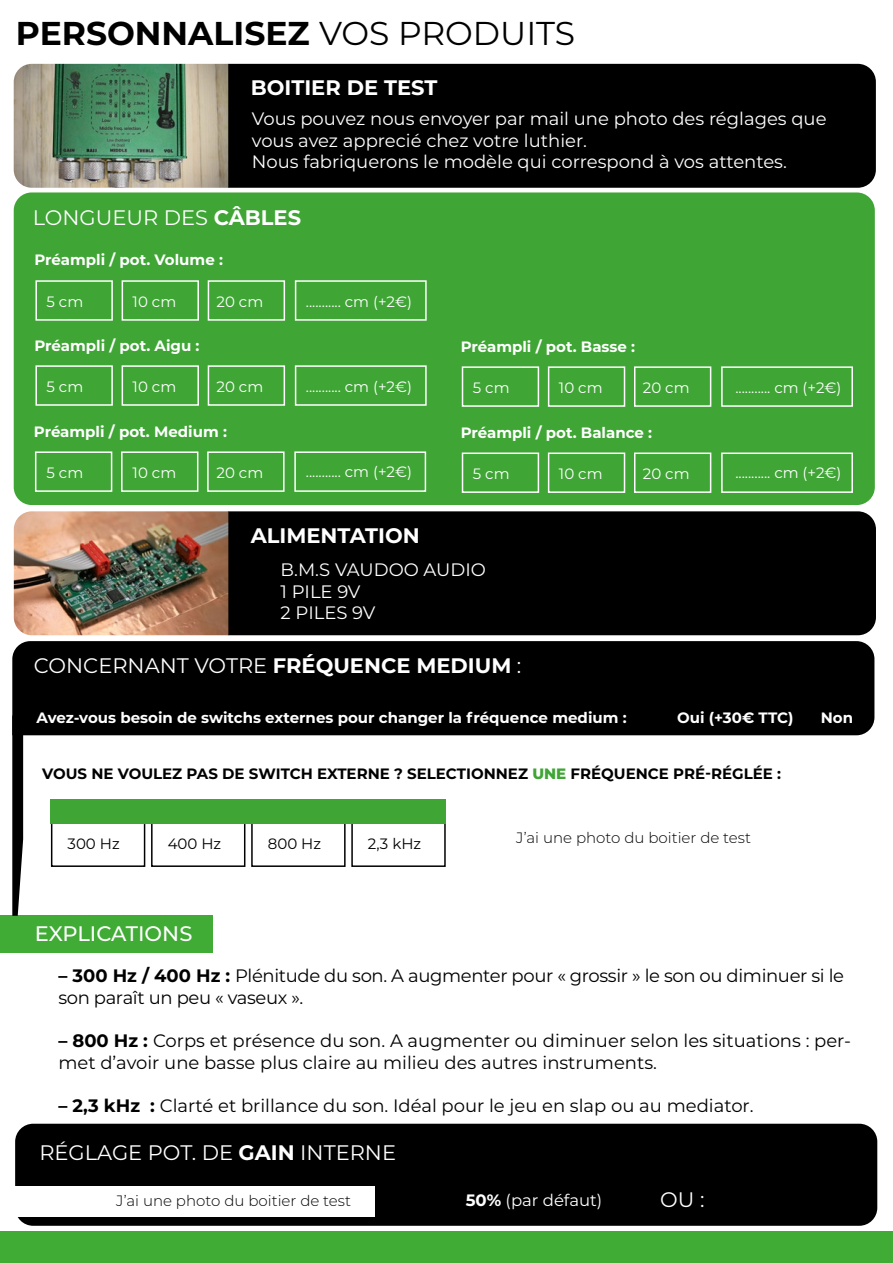
<style>
.page{position:relative;width:893px;height:1263px;background:#fff}
.page>*{position:absolute;margin:0;border:0;box-sizing:border-box;transform-origin:0 0}
.t1{font:700 33px "Montserrat";color:#000}
.t2{font:21px "Montserrat";color:#fff}
.t3{font:700 21px "Montserrat";color:#fff}
.t4{font:500 21px "Montserrat";color:#fff}
.t5{font:18px/21.6px "Montserrat";color:#000}
.t6{font:18px/21.6px "Montserrat";color:#fff}
.t7{font:18px/21.6px "Montserrat";letter-spacing:-.02em;color:#000}
.t8{font:16.5px "Montserrat";color:#fff}
.t9{font:700 15px "Montserrat";color:#fff}
.t10{font:15px "Montserrat";color:#fff}
.t11{font:700 15px "Montserrat";color:#000}
.t12{font:300 15px "Montserrat";color:#000}
.t13{font:15px "Montserrat";color:#000}
.s1{font-weight:400}
.s2{font-weight:700}
.s3{font-weight:800;color:#3fa535}
</style>
<div class="page">
<div style="left:0;top:1231px;width:893px;height:32px;background:#40ab35"></div>
<div style="left:51px;top:814px;width:94px;height:53px;border:2px solid #000"></div>
<div style="left:151px;top:814px;width:94px;height:53px;border:2px solid #000"></div>
<div style="left:251px;top:814px;width:95px;height:53px;border:2px solid #000"></div>
<div style="left:351px;top:814px;width:95px;height:53px;border:2px solid #000"></div>
<div style="left:51px;top:799px;width:395px;height:25px;background:#3fa535"></div>
<div style="left:12px;top:641px;width:862px;height:94px;background:#000"></div>
<div style="left:0;top:915px;width:213px;height:37px;background:#40ab35"></div>
<svg style="left:12px;top:715px;width:11px;height:201px;background:#1c1d1c"></svg>
<div style="left:15px;top:1124px;width:862px;height:102px;background:#000;border-radius:18px"></div>
<div style="left:14px;top:1186px;width:361px;height:31px;background:#fff"></div>
<div style="left:14px;top:192px;width:861px;height:313px;background:#3fa535;border-radius:18px"></div>
<div style="left:35px;top:280px;width:78px;height:41px;border:2px solid #fff"></div>
<div style="left:35px;top:365px;width:78px;height:41px;border:2px solid #fff"></div>
<div style="left:35px;top:451px;width:77px;height:41px;border:2px solid #fff"></div>
<div style="left:462px;top:366px;width:77px;height:41px;border:2px solid #fff"></div>
<div style="left:462px;top:452px;width:77px;height:41px;border:2px solid #fff"></div>
<div style="left:122px;top:280px;width:77px;height:41px;border:2px solid #fff"></div>
<div style="left:122px;top:365px;width:77px;height:41px;border:2px solid #fff"></div>
<div style="left:121px;top:451px;width:77px;height:41px;border:2px solid #fff"></div>
<div style="left:548px;top:366px;width:77px;height:41px;border:2px solid #fff"></div>
<div style="left:548px;top:452px;width:77px;height:41px;border:2px solid #fff"></div>
<div style="left:208px;top:280px;width:77px;height:41px;border:2px solid #fff"></div>
<div style="left:208px;top:365px;width:77px;height:41px;border:2px solid #fff"></div>
<div style="left:207px;top:451px;width:78px;height:41px;border:2px solid #fff"></div>
<div style="left:634px;top:366px;width:77px;height:41px;border:2px solid #fff"></div>
<div style="left:634px;top:452px;width:77px;height:41px;border:2px solid #fff"></div>
<div style="left:295px;top:280px;width:132px;height:41px;border:2px solid #fff"></div>
<div style="left:295px;top:365px;width:132px;height:41px;border:2px solid #fff"></div>
<div style="left:294px;top:451px;width:132px;height:41px;border:2px solid #fff"></div>
<div style="left:721px;top:366px;width:132px;height:41px;border:2px solid #fff"></div>
<div style="left:721px;top:452px;width:132px;height:41px;border:2px solid #fff"></div>
<div style="left:228px;top:64px;width:648px;height:124px;background:#000"></div>
<img style="left:14px;top:64px;width:214px;height:124px">
<div style="left:228px;top:511px;width:648px;height:124px;background:#000"></div>
<img style="left:14px;top:511px;width:214px;height:124px">
<h1 class="t1" style="left:16px;top:9px;width:561px">PERSONNALISEZ <span class="s1">VOS PRODUITS</span></h1>
<p class="t3" style="left:251px;top:73px;width:188px">BOITIER DE TEST</p>
<p class="t6" style="left:252px;top:107px;width:576px">Vous pouvez nous envoyer par mail une photo des réglages que vous avez apprecié chez votre luthier.<br>Nous fabriquerons le modèle qui correspond à vos attentes.</p>
<p class="t2" style="left:33px;top:203px;width:270px">LONGUEUR DES <span class="s2">CÂBLES</span></p>
<p class="t9" style="left:34px;top:249px;width:190px">Préampli / pot. Volume :</p>
<p class="t10" style="left:47px;top:291px;width:38px">5 cm</p>
<p class="t10" style="left:133px;top:291px;width:45px">10 cm</p>
<p class="t10" style="left:217px;top:291px;width:48px">20 cm</p>
<p class="t10" style="left:306px;top:291px;width:108px">........... cm (+2€)</p>
<p class="t9" style="left:34px;top:334px;width:167px">Préampli / pot. Aigu :</p>
<p class="t9" style="left:461px;top:335px;width:176px">Préampli / pot. Basse :</p>
<p class="t10" style="left:47px;top:376px;width:38px">5 cm</p>
<p class="t10" style="left:133px;top:376px;width:45px">10 cm</p>
<p class="t10" style="left:217px;top:376px;width:48px">20 cm</p>
<p class="t10" style="left:306px;top:376px;width:108px">........... cm (+2€)</p>
<p class="t10" style="left:735px;top:377px;width:108px">........... cm (+2€)</p>
<p class="t10" style="left:559px;top:377px;width:45px">10 cm</p>
<p class="t10" style="left:643px;top:377px;width:48px">20 cm</p>
<p class="t10" style="left:473px;top:377px;width:38px">5 cm</p>
<p class="t9" style="left:34px;top:420px;width:195px">Préampli / pot. Medium :</p>
<p class="t9" style="left:461px;top:421px;width:193px">Préampli / pot. Balance :</p>
<p class="t10" style="left:47px;top:462px;width:38px">5 cm</p>
<p class="t10" style="left:133px;top:462px;width:45px">10 cm</p>
<p class="t10" style="left:217px;top:462px;width:48px">20 cm</p>
<p class="t10" style="left:306px;top:461px;width:108px">........... cm (+2€)</p>
<p class="t10" style="left:735px;top:462px;width:108px">........... cm (+2€)</p>
<p class="t10" style="left:559px;top:463px;width:45px">10 cm</p>
<p class="t10" style="left:643px;top:463px;width:48px">20 cm</p>
<p class="t10" style="left:473px;top:463px;width:38px">5 cm</p>
<p class="t3" style="left:251px;top:520px;width:170px">ALIMENTATION</p>
<p class="t6" style="left:281px;top:558px;width:207px">B.M.S VAUDOO AUDIO<br>1 PILE 9V<br>2 PILES 9V</p>
<p class="t2" style="left:34px;top:652px;width:489px">CONCERNANT VOTRE <span class="s2">FRÉQUENCE MEDIUM</span> :</p>
<p class="t9" style="left:37px;top:707px;width:592px">Avez-vous besoin de switchs externes pour changer la fréquence medium :</p>
<p class="t9" style="left:677px;top:707px;width:118px">Oui (+30€ TTC)</p>
<p class="t9" style="left:821px;top:707px;width:34px">Non</p>
<p class="t11" style="left:42px;top:763px;width:740px">VOUS NE VOULEZ PAS DE SWITCH EXTERNE ? SELECTIONNEZ <span class="s3">UNE</span> FRÉQUENCE PRÉ-RÉGLÉE :</p>
<p class="t13" style="left:68px;top:833px;width:54px">300 Hz</p>
<p class="t13" style="left:168px;top:833px;width:55px">400 Hz</p>
<p class="t13" style="left:268px;top:833px;width:55px">800 Hz</p>
<p class="t13" style="left:368px;top:833px;width:55px">2,3 kHz</p>
<p class="t4" style="left:35px;top:919px;width:159px">EXPLICATIONS</p>
<p class="t12" style="left:516px;top:828px;width:236px">J’ai une photo du boitier de test</p>
<p class="t7" style="left:58px;top:964px;width:787px"><span class="s2">– 300 Hz / 400 Hz :</span> Plénitude du son. A augmenter pour « grossir » le son ou diminuer si le son paraît un peu « vaseux ».</p>
<p class="t5" style="left:58px;top:1029px;width:794px"><span class="s2">– 800 Hz :</span> Corps et présence du son. A augmenter ou diminuer selon les situations : per&shy;met d’avoir une basse plus claire au milieu des autres instruments.</p>
<p class="t5" style="left:58px;top:1094px;width:697px"><span class="s2">– 2,3 kHz :</span> Clarté et brillance du son. Idéal pour le jeu en slap ou au mediator.</p>
<p class="t2" style="left:39px;top:1138px;width:358px">RÉGLAGE POT. DE <span class="s2">GAIN</span> INTERNE</p>
<p class="t12" style="left:116px;top:1191px;width:236px">J’ai une photo du boitier de test</p>
<p class="t8" style="left:466px;top:1189px;width:138px"><span class="s2">50%</span> (par défaut)</p>
<p class="t2" style="left:660px;top:1185px;width:46px">OU :</p>
</div>
